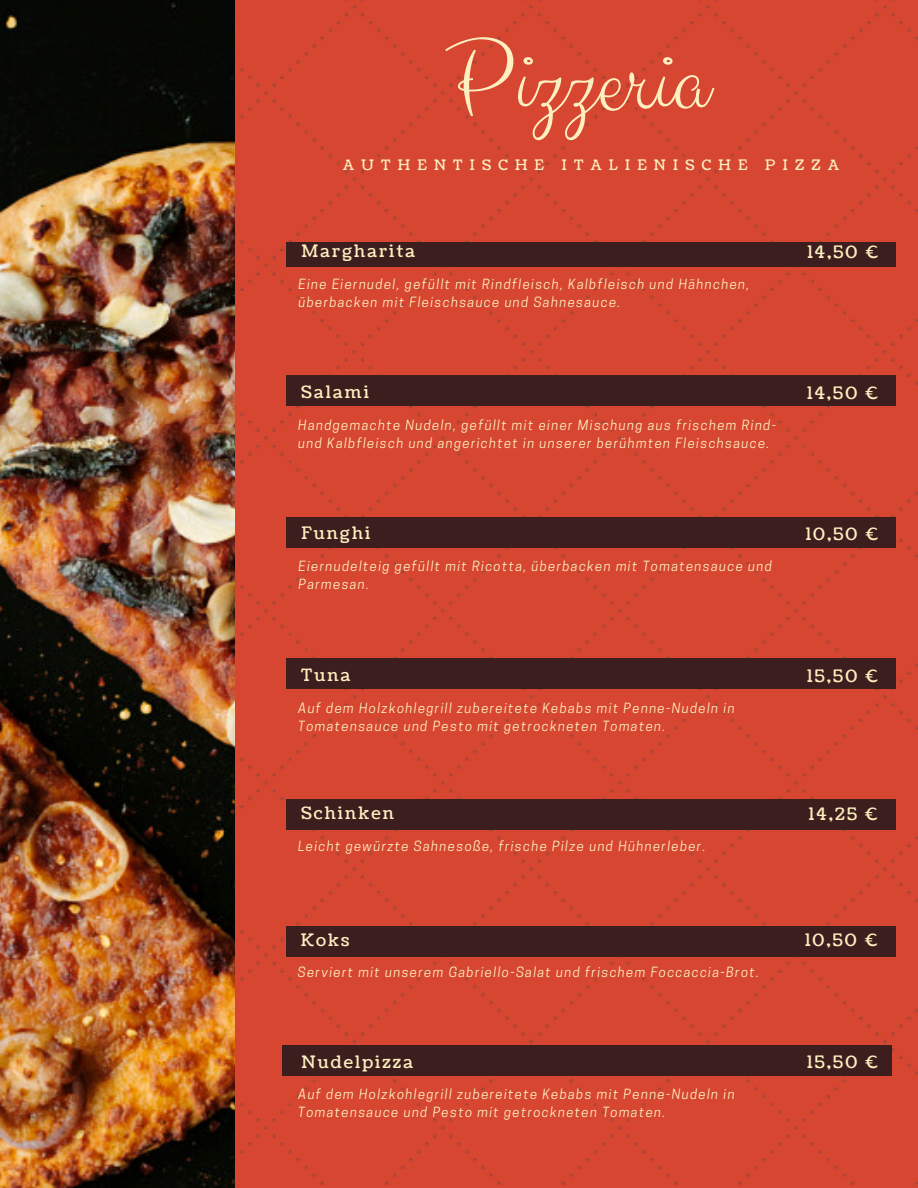
<style>
.page{position:relative;width:918px;height:1188px;background:#fff}
.page>*{position:absolute;margin:0;border:0;box-sizing:border-box;transform-origin:0 0}
.t1{font:99.6px "Clicker Script";color:#fdefc0}
.t2{font:17.1px "Coustard";letter-spacing:.12em;color:#fdefc0}
.t3{font:14.4px "Coustard";letter-spacing:.5em;color:#fdefc0}
.t4{font:italic 13.2px/18px "Cooper Hewitt";letter-spacing:.1em;color:#fdefc0}
</style>
<div class="page">
<div style="left:235px;top:0;width:683px;height:1188px;background:#d64630"></div>
<img style="left:0;top:0;width:235px;height:1188px">
<div style="left:286px;top:242px;width:610px;height:25px;background:#3d1e1e"></div>
<div style="left:286px;top:375px;width:610px;height:31px;background:#3d1e1e"></div>
<div style="left:286px;top:517px;width:610px;height:30px;background:#3d1e1e"></div>
<div style="left:286px;top:658px;width:610px;height:31px;background:#3d1e1e"></div>
<div style="left:282px;top:1045px;width:610px;height:31px;background:#3d1e1e"></div>
<div style="left:286px;top:799px;width:610px;height:31px;background:#3d1e1e"></div>
<div style="left:286px;top:926px;width:610px;height:30px;background:#3d1e1e"></div>
<p class="t1" style="left:445px;top:19px;width:264px">Pizzeria</p>
<p class="t3" style="left:343px;top:155px;width:497px">AUTHENTISCHE ITALIENISCHE PIZZA</p>
<p class="t2" style="left:302px;top:240px;width:115px">Margharita</p>
<p class="t4" style="left:298px;top:277px;width:452px">Eine Eiernudel, gefüllt mit Rindfleisch, Kalbfleisch und Hähnchen, überbacken mit Fleischsauce und Sahnesauce.</p>
<p class="t2" style="left:807px;top:240px;width:72px">14,50 €</p>
<p class="t2" style="left:301px;top:381px;width:69px">Salami</p>
<p class="t4" style="left:298px;top:418px;width:479px">Handgemachte Nudeln, gefüllt mit einer Mischung aus frischem Rind&shy;und Kalbfleisch und angerichtet in unserer berühmten Fleischsauce.</p>
<p class="t2" style="left:302px;top:522px;width:70px">Funghi</p>
<p class="t4" style="left:298px;top:559px;width:475px">Eiernudelteig gefüllt mit Ricotta, überbacken mit Tomatensauce und<br>Parmesan.</p>
<p class="t2" style="left:807px;top:382px;width:72px">14,50 €</p>
<p class="t2" style="left:806px;top:523px;width:74px">10,50 €</p>
<p class="t2" style="left:301px;top:664px;width:51px">Tuna</p>
<p class="t4" style="left:298px;top:701px;width:438px">Auf dem Holzkohlegrill zubereitete Kebabs mit Penne-Nudeln in<br>Tomatensauce und Pesto mit getrockneten Tomaten.</p>
<p class="t2" style="left:301px;top:802px;width:94px">Schinken</p>
<p class="t4" style="left:298px;top:839px;width:409px">Leicht gewürzte Sahnesoße, frische Pilze und Hühnerleber.</p>
<p class="t2" style="left:807px;top:665px;width:72px">15,50 €</p>
<p class="t2" style="left:809px;top:802px;width:70px">14,25 €</p>
<p class="t2" style="left:301px;top:929px;width:50px">Koks</p>
<p class="t4" style="left:298px;top:965px;width:463px">Serviert mit unserem Gabriello-Salat und frischem Foccaccia-Brot.</p>
<p class="t2" style="left:302px;top:1050px;width:113px">Nudelpizza</p>
<p class="t4" style="left:298px;top:1087px;width:438px">Auf dem Holzkohlegrill zubereitete Kebabs mit Penne-Nudeln in<br>Tomatensauce und Pesto mit getrockneten Tomaten.</p>
<p class="t2" style="left:805px;top:929px;width:74px">10,50 €</p>
<p class="t2" style="left:807px;top:1051px;width:72px">15,50 €</p>
</div>
